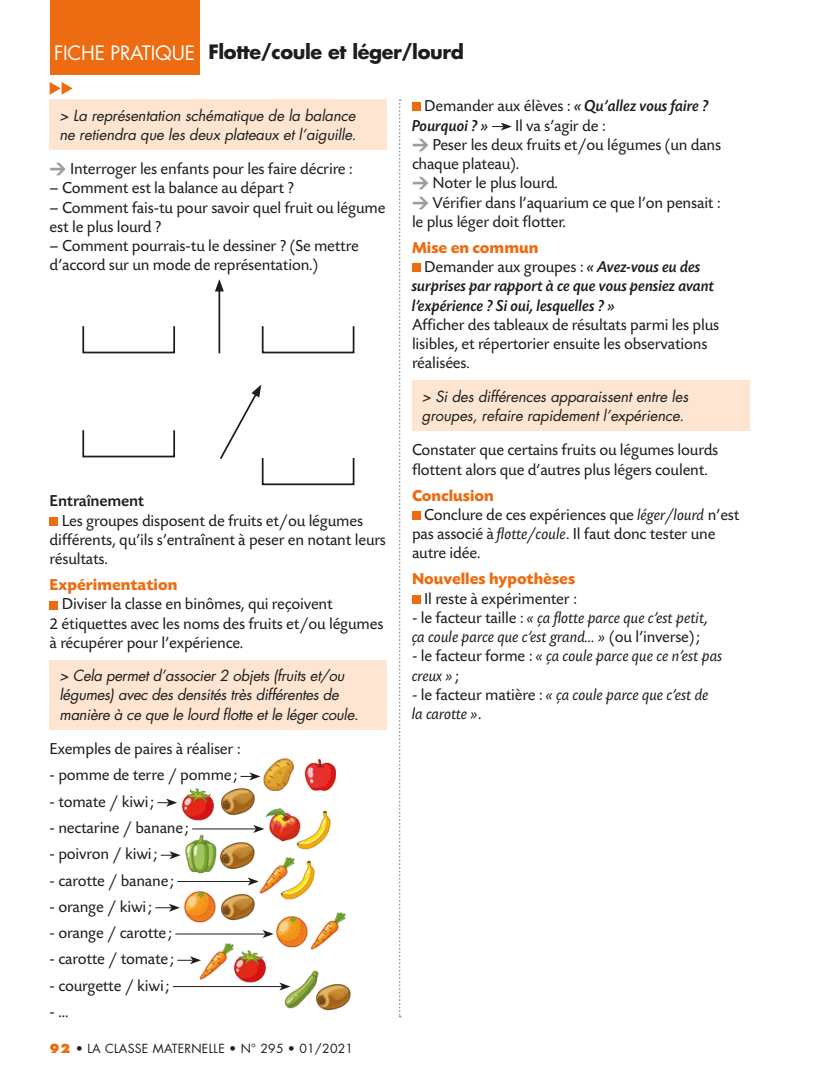
<style>
.page{position:relative;width:834px;height:1092px;background:#fff}
.page>*{position:absolute;margin:0;border:0;box-sizing:border-box;transform-origin:0 0}
.Surtitre_fiche_noir{font:700 19.25px "Futura";letter-spacing:-.02em;color:#1d1d1b}
.t1{font:19.25px "Futura";letter-spacing:-.01em;color:#fff}
.Texte_courant_fiche{font:16.62px/19.2px "Today SB";letter-spacing:-.01em;color:#1d1d1b}
.Texte_courant_fiche-2{font:italic 16.62px/19.2px "Today SB";letter-spacing:-.01em;color:#1d1d1b}
.Texte_courant_fiche-3{font:16.62px/19.2px "Today SB Med Ita";letter-spacing:-.01em;color:#1d1d1b}
.Etape-2020{font:700 16.62px "Today SB";color:#ed6c12}
.Sous_titre_2-New{font:500 16.62px "Today SB";letter-spacing:-.01em;color:#1d1d1b}
.Inter-2020{font:italic 14.88px/19.2px "Futura";letter-spacing:-.01em;color:#1d1d1b}
.t2{font:12.25px "Futura";letter-spacing:.02em;color:#1d1d1b}
.s1{font-family:"DIN Pro";font-weight:900;color:#9d9d9d}
.s2{font-weight:800;color:#ed6c12}
.s3{font-family:"Today SB"}
.s4{font-style:italic}
.s5{font-style:normal}
</style>
<div class="page">
<div style="left:50px;top:0;width:149px;height:75px;background:#ed6c12"></div>
<svg style="left:398px;top:99px;width:2px;height:918px"></svg>
<div style="left:50px;top:517px;width:8px;height:8px;background:#ed6c12"></div>
<div style="left:50px;top:600px;width:8px;height:9px;background:#ed6c12"></div>
<svg style="left:240px;top:772px;width:20px;height:8px"></svg>
<svg style="left:157px;top:798px;width:20px;height:8px"></svg>
<hr style="left:192px;top:828px;width:64px;height:1px;background:#1d1d1b">
<svg style="left:253px;top:825px;width:11px;height:7px"></svg>
<svg style="left:161px;top:851px;width:19px;height:8px"></svg>
<hr style="left:177px;top:881px;width:73px;height:1px;background:#1d1d1b">
<svg style="left:248px;top:877px;width:10px;height:8px"></svg>
<svg style="left:155px;top:903px;width:25px;height:8px"></svg>
<hr style="left:175px;top:933px;width:90px;height:1px;background:#1d1d1b">
<svg style="left:262px;top:930px;width:11px;height:7px"></svg>
<svg style="left:177px;top:956px;width:21px;height:8px"></svg>
<hr style="left:173px;top:986px;width:109px;height:1px;background:#1d1d1b">
<svg style="left:279px;top:982px;width:4px;height:8px"></svg>
<div style="left:50px;top:99px;width:337px;height:51px;background:#fde5d2"></div>
<div style="left:82px;top:325px;width:93px;height:28px;border:2px solid #1d1d1b"></div>
<div style="left:262px;top:325px;width:92px;height:28px;border:2px solid #1d1d1b"></div>
<hr style="left:218px;top:289px;width:2px;height:64px;background:#1d1d1b">
<svg style="left:215px;top:279px;width:9px;height:12px"></svg>
<div style="left:82px;top:429px;width:93px;height:28px;border:2px solid #1d1d1b"></div>
<div style="left:262px;top:457px;width:92px;height:28px;border:2px solid #1d1d1b"></div>
<svg style="left:220px;top:385px;width:41px;height:74px"></svg>
<div style="left:50px;top:659px;width:337px;height:70px;background:#fde5d2"></div>
<img style="left:304px;top:759px;width:32px;height:32px">
<img style="left:260px;top:758px;width:34px;height:34px">
<img style="left:265px;top:808px;width:31px;height:34px">
<img style="left:296px;top:810px;width:35px;height:40px">
<img style="left:181px;top:788px;width:34px;height:33px">
<img style="left:220px;top:788px;width:35px;height:27px">
<img style="left:185px;top:834px;width:32px;height:40px">
<img style="left:219px;top:842px;width:36px;height:27px">
<img style="left:258px;top:857px;width:33px;height:37px">
<img style="left:280px;top:858px;width:35px;height:42px">
<img style="left:184px;top:891px;width:32px;height:32px">
<img style="left:220px;top:894px;width:35px;height:27px">
<img style="left:276px;top:916px;width:32px;height:32px">
<img style="left:310px;top:912px;width:36px;height:38px">
<img style="left:198px;top:943px;width:36px;height:37px">
<img style="left:232px;top:945px;width:35px;height:38px">
<img style="left:283px;top:970px;width:36px;height:39px">
<img style="left:314px;top:980px;width:37px;height:31px">
<div style="left:412px;top:103px;width:8px;height:8px;background:#ed6c12"></div>
<svg style="left:492px;top:122px;width:19px;height:8px"></svg>
<div style="left:412px;top:263px;width:8px;height:9px;background:#ed6c12"></div>
<div style="left:412px;top:511px;width:8px;height:9px;background:#ed6c12"></div>
<div style="left:412px;top:595px;width:8px;height:8px;background:#ed6c12"></div>
<div style="left:412px;top:380px;width:337px;height:51px;background:#fde5d2"></div>
<svg style="left:50px;top:82px;width:23px;height:13px"></svg>
<p class="t1" style="left:54px;top:41px;width:142px">FICHE PRATIQUE</p>
<p class="Surtitre_fiche_noir" style="left:208px;top:39px;width:257px">Flotte/coule et léger/lourd</p>
<p class="Inter-2020" style="left:60px;top:106px;width:298px">&gt; La représentation schématique de la balance ne retiendra que les deux plateaux et l’aiguille.</p>
<p class="Texte_courant_fiche" style="left:50px;top:160px;width:305px"><span class="s1">→</span> Interroger les enfants pour les faire décrire :</p>
<p class="Texte_courant_fiche" style="left:50px;top:179px;width:246px">– Comment est la balance au départ ?</p>
<p class="Texte_courant_fiche" style="left:50px;top:198px;width:337px">– Comment fais-tu pour savoir quel fruit ou légume est le plus lourd ?</p>
<p class="Texte_courant_fiche" style="left:50px;top:237px;width:310px">– Comment pourrais-tu le dessiner ? (Se mettre d’accord sur un mode de représentation.)</p>
<p class="Sous_titre_2-New" style="left:50px;top:492px;width:96px">Entraînement</p>
<p class="Texte_courant_fiche" style="left:50px;top:511px;width:338px;text-indent:12px">Les groupes disposent de fruits et/ou légumes différents, qu’ils s’entraînent à peser en notant leurs résultats.</p>
<p class="Etape-2020" style="left:50px;top:575px;width:129px">Expérimentation</p>
<p class="Texte_courant_fiche" style="left:50px;top:595px;width:335px;text-indent:12px">Diviser la classe en binômes, qui reçoivent<br>2 étiquettes avec les noms des fruits et/ou légumes à récupérer pour l’expérience.</p>
<p class="Inter-2020" style="left:60px;top:666px;width:300px">&gt; Cela permet d’associer 2 objets (fruits et/ou légumes) avec des densités très différentes de manière à ce que le lourd flotte et le léger coule.</p>
<p class="Texte_courant_fiche" style="left:50px;top:739px;width:192px">Exemples de paires à réaliser :</p>
<p class="Texte_courant_fiche" style="left:50px;top:766px;width:189px">- pomme de terre / pomme;</p>
<p class="Texte_courant_fiche" style="left:50px;top:792px;width:106px">- tomate / kiwi;</p>
<p class="Texte_courant_fiche" style="left:50px;top:818px;width:141px">- nectarine / banane;</p>
<p class="Texte_courant_fiche" style="left:50px;top:844px;width:109px">- poivron / kiwi;</p>
<p class="Texte_courant_fiche" style="left:50px;top:871px;width:126px">- carotte / banane;</p>
<p class="Texte_courant_fiche" style="left:50px;top:897px;width:104px">- orange / kiwi;</p>
<p class="Texte_courant_fiche" style="left:50px;top:923px;width:124px">- orange / carotte;</p>
<p class="Texte_courant_fiche" style="left:50px;top:949px;width:126px">- carotte / tomate;</p>
<p class="Texte_courant_fiche" style="left:50px;top:976px;width:121px">- courgette / kiwi;</p>
<p class="Texte_courant_fiche" style="left:50px;top:1002px;width:20px">- …</p>
<p class="t2" style="left:50px;top:1040px;width:305px"><span class="s2">92</span> • LA CLASSE MATERNELLE • N° 295 • 01/2021</p>
<p class="Texte_courant_fiche-3" style="left:412px;top:97px;width:298px;text-indent:12px"><span class="s3">Demander aux élèves :</span> « Qu’allez vous faire ?<br>Pourquoi ? »</p>
<p class="Texte_courant_fiche" style="left:515px;top:116px;width:92px">Il va s’agir de :</p>
<p class="Texte_courant_fiche" style="left:412px;top:135px;width:310px"><span class="s1">→</span> Peser les deux fruits et/ou légumes (un dans chaque plateau).</p>
<p class="Texte_courant_fiche" style="left:412px;top:174px;width:147px"><span class="s1">→</span> Noter le plus lourd.</p>
<p class="Texte_courant_fiche" style="left:412px;top:193px;width:310px"><span class="s1">→</span> Vérifier dans l’aquarium ce que l’on pensait : le plus léger doit flotter.</p>
<p class="Etape-2020" style="left:412px;top:238px;width:128px">Mise en commun</p>
<p class="Texte_courant_fiche-3" style="left:412px;top:258px;width:304px;text-indent:12px"><span class="s3">Demander aux groupes :</span> « Avez-vous eu des surprises par rapport à ce que vous pensiez avant l’expérience ? Si oui, lesquelles ? »</p>
<p class="Texte_courant_fiche" style="left:412px;top:315px;width:308px">Afficher des tableaux de résultats parmi les plus lisibles, et répertorier ensuite les observations réalisées.</p>
<p class="Inter-2020" style="left:422px;top:387px;width:268px">&gt; Si des différences apparaissent entre les groupes, refaire rapidement l’expérience.</p>
<p class="Texte_courant_fiche" style="left:412px;top:441px;width:308px">Constater que certains fruits ou légumes lourds flottent alors que d’autres plus légers coulent.</p>
<p class="Etape-2020" style="left:412px;top:486px;width:83px">Conclusion</p>
<p class="Texte_courant_fiche" style="left:412px;top:505px;width:329px;text-indent:12px">Conclure de ces expériences que <span class="s4">léger/lourd</span> n’est pas associé à <span class="s4">flotte/coule</span>. Il faut donc tester une autre idée.</p>
<p class="Etape-2020" style="left:412px;top:570px;width:165px">Nouvelles hypothèses</p>
<p class="Texte_courant_fiche" style="left:424px;top:589px;width:154px">Il reste à expérimenter :</p>
<p class="Texte_courant_fiche-2" style="left:412px;top:608px;width:298px"><span class="s5">- le facteur taille :</span> « ça flotte parce que c’est petit, ça coule parce que c’est grand… » <span class="s5">(ou l’inverse);</span></p>
<p class="Texte_courant_fiche-2" style="left:412px;top:647px;width:312px"><span class="s5">- le facteur forme :</span> « ça coule parce que ce n’est pas creux »<span class="s5">;</span></p>
<p class="Texte_courant_fiche-2" style="left:412px;top:685px;width:298px"><span class="s5">- le facteur matière :</span> « ça coule parce que c’est de la carotte »<span class="s5">.</span></p>
</div>
